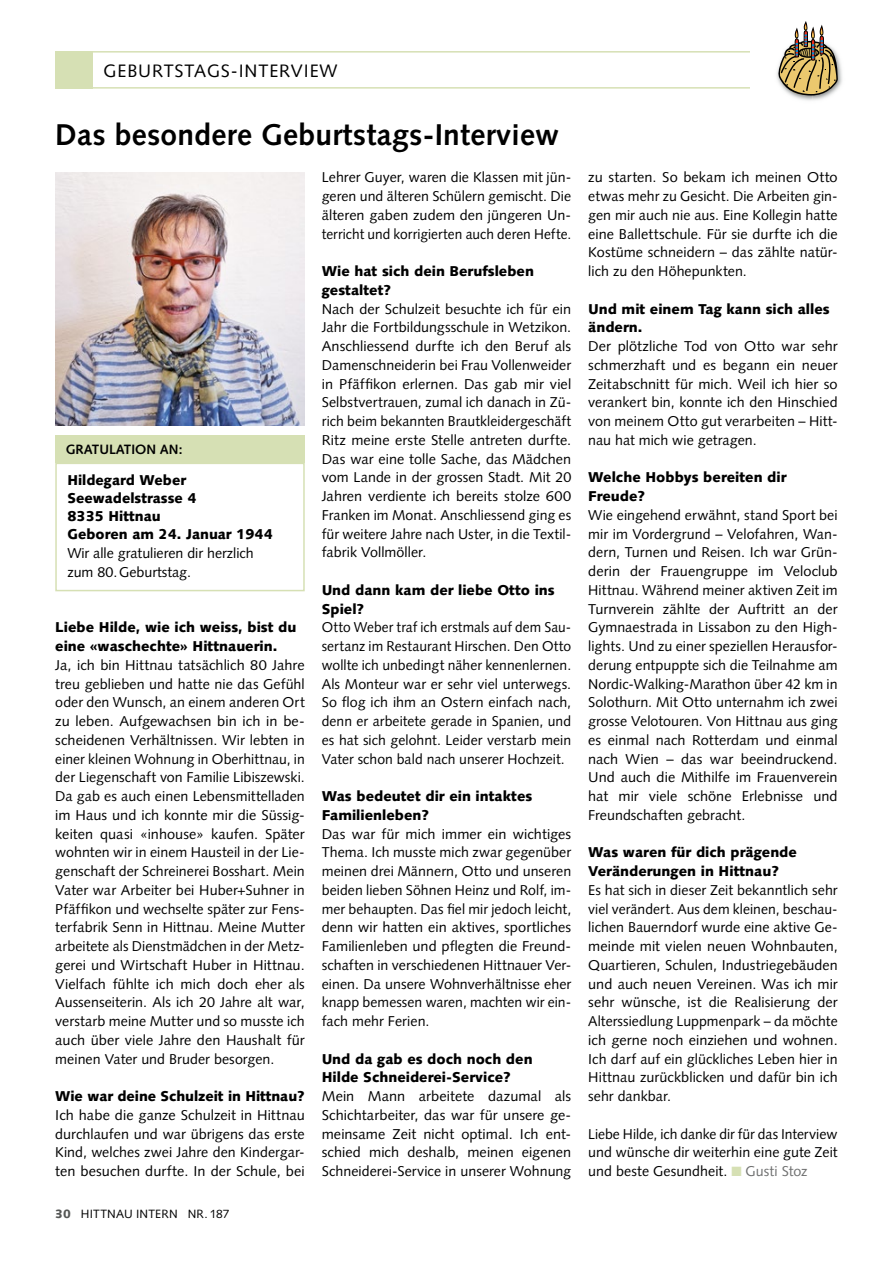
<style>
.page{position:relative;width:893px;height:1263px;background:#fff}
.page>*{position:absolute;margin:0;border:0;box-sizing:border-box;transform-origin:0 0}
.t1{font:700 30px "Syntax LT Std";letter-spacing:.01em;color:#000}
.t2{font:18px "Syntax LT Std";letter-spacing:.05em;color:#000}
.t3{font:14.25px/18.8px "Syntax LT Std";letter-spacing:.005em;color:#000;text-align:justify}
.t4{font:900 14.25px/18.8px "Syntax LT Std";color:#000}
.t5{font:14.25px/18.8px "Syntax LT Std";letter-spacing:.005em;color:#000;text-align:justify;scale:.96 1}
.t6{font:700 13.5px "Syntax LT Std";color:#000}
.t7{font:12px "Syntax LT Std";letter-spacing:.015em;color:#000}
.s1{font-weight:900;color:#555756}
.s2{color:#d6e0b4}
.s3{color:#6f7070}
</style>
<div class="page">
<hr style="left:55px;top:87px;width:783px;height:2px;background:#d6e0b4">
<hr style="left:55px;top:51px;width:783px;height:2px;background:#d6e0b4">
<div style="left:55px;top:51px;width:38px;height:38px;background:#d6e0b4"></div>
<div style="left:750px;top:21px;width:95px;height:84px;background:#fff"></div>
<img style="left:814px;top:56px;width:28px;height:44px">
<svg style="left:776px;top:21px;width:62px;height:77px"></svg>
<div style="left:55px;top:463px;width:250px;height:128px;border:2px solid #d6e0b4"></div>
<div style="left:55px;top:435px;width:250px;height:28px;background:#d6e0b4"></div>
<img style="left:55px;top:172px;width:250px;height:254px">
<p class="t2" style="left:104px;top:60px;width:236px">GEBURTSTAGS-INTERVIEW</p>
<h1 class="t1" style="left:55px;top:117px;width:505px">Das besondere Geburtstags-Interview</h1>
<p class="t6" style="left:66px;top:441px;width:118px">GRATULATION AN:</p>
<p class="t4" style="left:67px;top:471px;width:207px;line-height:18px">Hildegard Weber<br>Seewadelstrasse 4<br>8335 Hittnau<br>Geboren am 24. Januar 1944</p>
<p class="t3" style="left:67px;top:544px;width:188px">Wir alle gratulieren dir herzlich zum 80.Geburtstag.</p>
<p class="t4" style="left:55px;top:618px;width:243px">Liebe Hilde, wie ich weiss, bist du eine «waschechte» Hittnauerin.</p>
<p class="t3" style="left:55px;top:656px;width:251px">Ja, ich bin Hittnau tatsächlich 80 Jahre treu geblieben und hatte nie das Gefühl oder den Wunsch, an einem anderen Ort zu leben. Aufgewachsen bin ich in be&shy;scheidenen Verhältnissen. Wir lebten in einer kleinen Wohnung in Oberhittnau, in der Liegenschaft von Familie Libiszewski.<br>Da gab es auch einen Lebensmittelladen im Haus und ich konnte mir die Süssig&shy;keiten quasi «inhouse» kaufen. Später wohnten wir in einem Hausteil in der Lie&shy;genschaft der Schreinerei Bosshart. Mein Vater war Arbeiter bei Huber+Suhner in Pfäffikon und wechselte später zur Fens&shy;terfabrik Senn in Hittnau. Meine Mutter arbeitete als Dienstmädchen in der Metz&shy;gerei und Wirtschaft Huber in Hittnau.<br>Vielfach fühlte ich mich doch eher als Aussenseiterin. Als ich 20 Jahre alt war, verstarb meine Mutter und so musste ich auch über viele Jahre den Haushalt für meinen Vater und Bruder besorgen.</p>
<p class="t4" style="left:55px;top:1087px;width:251px">Wie war deine Schulzeit in Hittnau?</p>
<p class="t3" style="left:55px;top:1106px;width:251px">Ich habe die ganze Schulzeit in Hittnau durchlaufen und war übrigens das erste Kind, welches zwei Jahre den Kindergar&shy;ten besuchen durfte. In der Schule, bei</p>
<p class="t7" style="left:55px;top:1207px;width:176px"><span class="s1">30</span> HITTNAU INTERN NR. 187</p>
<p class="t3" style="left:322px;top:168px;width:251px">Lehrer Guyer, waren die Klassen mit jün&shy;geren und älteren Schülern gemischt. Die älteren gaben zudem den jüngeren Un&shy;terricht und korrigierten auch deren Hefte.</p>
<p class="t4" style="left:322px;top:262px;width:214px">Wie hat sich dein Berufsleben gestaltet?</p>
<p class="t3" style="left:322px;top:299px;width:251px">Nach der Schulzeit besuchte ich für ein Jahr die Fortbildungsschule in Wetzikon.<br>Anschliessend durfte ich den Beruf als Damenschneiderin bei Frau Vollenweider in Pfäffikon erlernen. Das gab mir viel Selbstvertrauen, zumal ich danach in Zü&shy;rich beim bekannten Brautkleidergeschäft Ritz meine erste Stelle antreten durfte.<br>Das war eine tolle Sache, das Mädchen vom Lande in der grossen Stadt. Mit 20<br>Jahren verdiente ich bereits stolze 600<br>Franken im Monat. Anschliessend ging es für weitere Jahre nach Uster, in die Textil&shy;fabrik Vollmöller.</p>
<p class="t4" style="left:322px;top:581px;width:234px">Und dann kam der liebe Otto ins<br>Spiel?</p>
<p class="t5" style="left:322px;top:618px;width:261px">Otto Weber traf ich erstmals auf dem Sau&shy;sertanz im Restaurant Hirschen. Den Otto wollte ich unbedingt näher kennenlernen.<br>Als Monteur war er sehr viel unterwegs.<br>So flog ich ihm an Ostern einfach nach, denn er arbeitete gerade in Spanien, und es hat sich gelohnt. Leider verstarb mein Vater schon bald nach unserer Hochzeit.</p>
<p class="t4" style="left:322px;top:787px;width:212px">Was bedeutet dir ein intaktes<br>Familienleben?</p>
<p class="t3" style="left:322px;top:824px;width:251px">Das war für mich immer ein wichtiges Thema. Ich musste mich zwar gegenüber meinen drei Männern, Otto und unseren beiden lieben Söhnen Heinz und Rolf, im&shy;mer behaupten. Das fiel mir jedoch leicht, denn wir hatten ein aktives, sportliches Familienleben und pflegten die Freund&shy;schaften in verschiedenen Hittnauer Ver&shy;einen. Da unsere Wohnverhältnisse eher knapp bemessen waren, machten wir ein&shy;fach mehr Ferien.</p>
<p class="t4" style="left:322px;top:1049px;width:212px">Und da gab es doch noch den<br>Hilde Schneiderei-Service?</p>
<p class="t3" style="left:322px;top:1087px;width:251px">Mein Mann arbeitete dazumal als Schichtarbeiter, das war für unsere ge&shy;meinsame Zeit nicht optimal. Ich ent&shy;schied mich deshalb, meinen eigenen Schneiderei-Service in unserer Wohnung</p>
<p class="t3" style="left:588px;top:168px;width:251px">zu starten. So bekam ich meinen Otto etwas mehr zu Gesicht. Die Arbeiten gin&shy;gen mir auch nie aus. Eine Kollegin hatte eine Ballettschule. Für sie durfte ich die Kostüme schneidern – das zählte natür&shy;lich zu den Höhepunkten.</p>
<p class="t4" style="left:588px;top:299px;width:243px">Und mit einem Tag kann sich alles ändern.</p>
<p class="t3" style="left:588px;top:337px;width:251px">Der plötzliche Tod von Otto war sehr schmerzhaft und es begann ein neuer Zeitabschnitt für mich. Weil ich hier so verankert bin, konnte ich den Hinschied von meinem Otto gut verarbeiten – Hitt&shy;nau hat mich wie getragen.</p>
<p class="t4" style="left:588px;top:468px;width:200px">Welche Hobbys bereiten dir<br>Freude?</p>
<p class="t3" style="left:588px;top:506px;width:251px">Wie eingehend erwähnt, stand Sport bei mir im Vordergrund – Velofahren, Wan&shy;dern, Turnen und Reisen. Ich war Grün&shy;derin der Frauengruppe im Veloclub Hittnau. Während meiner aktiven Zeit im Turnverein zählte der Auftritt an der Gymnaestrada in Lissabon zu den High&shy;lights. Und zu einer speziellen Herausfor&shy;derung entpuppte sich die Teilnahme am Nordic-Walking-Marathon über 42 km in Solothurn. Mit Otto unternahm ich zwei grosse Velotouren. Von Hittnau aus ging es einmal nach Rotterdam und einmal nach Wien – das war beeindruckend.<br>Und auch die Mithilfe im Frauenverein hat mir viele schöne Erlebnisse und Freundschaften gebracht.</p>
<p class="t4" style="left:588px;top:843px;width:210px">Was waren für dich prägende<br>Veränderungen in Hittnau?</p>
<p class="t3" style="left:588px;top:881px;width:251px;text-align:left">Es hat sich in dieser Zeit bekanntlich sehr viel verändert. Aus dem kleinen, beschau&shy;lichen Bauerndorf wurde eine aktive Ge&shy;meinde mit vielen neuen Wohnbauten, Quartieren, Schulen, Industriegebäuden und auch neuen Vereinen. Was ich mir sehr wünsche, ist die Realisierung der Alterssiedlung Luppmenpark – da möchte ich gerne noch einziehen und wohnen.<br>Ich darf auf ein glückliches Leben hier in Hittnau zurückblicken und dafür bin ich sehr dankbar.</p>
<p class="t3" style="left:588px;top:1124px;width:251px">Liebe Hilde, ich danke dir für das Interview und wünsche dir weiterhin eine gute Zeit und beste Gesundheit. <span class="s2">■</span> <span class="s3">Gusti Stoz</span></p>
</div>
